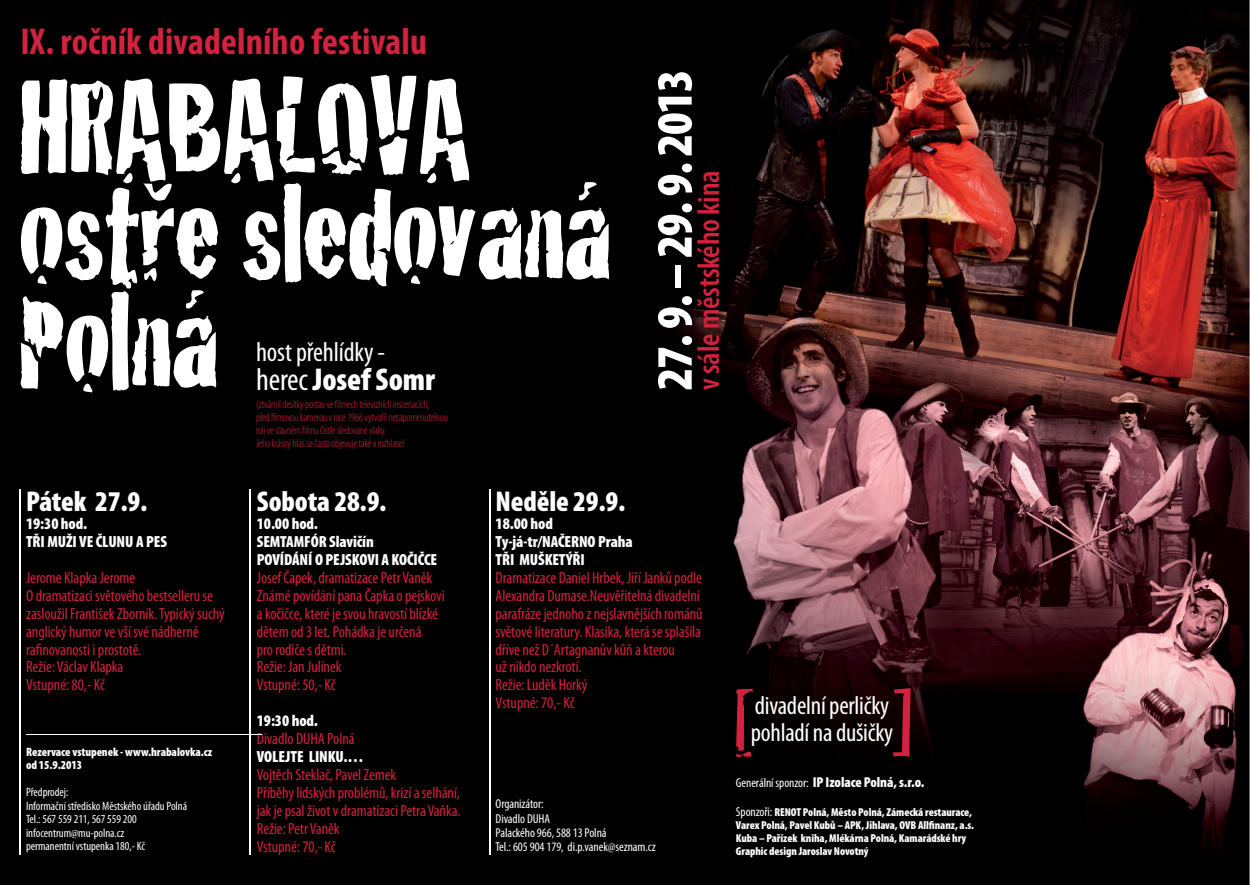
<style>
.page{position:relative;width:1250px;height:885px;background:#fff}
.page>*{position:absolute;margin:0;border:0;box-sizing:border-box;transform-origin:0 0}
.t1{font:138.12px/108.1px "Cracked";letter-spacing:-.025em;color:#fff}
.t2{font:137.75px "Cracked";letter-spacing:-.025em;color:#fff}
.t3{font:78.62px "Cracked";color:#d2223e}
.t4{font:900 condensed 51.25px "Myriad Pro";letter-spacing:-.025em;color:#fff}
.t5{font:700 condensed 37.5px "Myriad Pro";letter-spacing:.005em;color:#d2223e}
.t6{font:900 condensed 31.62px "Myriad Pro";letter-spacing:-.005em;color:#fff}
.t7{font:600 condensed 31.25px "Myriad Pro";letter-spacing:-.005em;color:#d2223e}
.t8{font:900 condensed 28.75px "Myriad Pro";letter-spacing:-.005em;color:#fff}
.t9{font:condensed 27.31px "Myriad Pro";letter-spacing:-.005em;color:#fff}
.t10{font:condensed 25.81px/27.2px "Myriad Pro";letter-spacing:-.01em;color:#fff}
.t11{font:condensed 16.19px/17.9px "Myriad Pro";letter-spacing:-.005em;color:#d2223e}
.t12{font:900 condensed 16.19px/17.9px "Myriad Pro";letter-spacing:-.005em;color:#fff}
.t13{font:900 condensed 14.38px "Myriad Pro";letter-spacing:-.005em;color:#fff}
.t14{font:condensed 12.94px/14.4px "Myriad Pro";letter-spacing:-.005em;color:#fff}
.t15{font:condensed 12.12px/13.4px "Myriad Pro";letter-spacing:-.005em;color:#fff}
.t16{font:900 condensed 12.12px/13.4px "Myriad Pro";letter-spacing:-.005em;color:#fff}
.t17{font:300 condensed 11.5px/12.9px "Myriad Pro";letter-spacing:-.02em;color:#d2223e}
.t18{font:900 condensed 11.5px/12.9px "Myriad Pro";letter-spacing:-.005em;color:#fff}
.s1{font-weight:400}
.s2{font-weight:400;font-size:12.94px}
</style>
<div class="page">
<img style="left:0;top:0;width:1249px;height:885px">
<img style="left:639px;top:61px;width:128px;height:343px">
<div style="left:15px;top:17px;width:432px;height:60px;background:#000"></div>
<hr style="left:20px;top:489px;width:1px;height:365px;background:#fff">
<hr style="left:26px;top:734px;width:235px;height:1px;background:#fff">
<hr style="left:250px;top:489px;width:1px;height:365px;background:#fff">
<hr style="left:489px;top:489px;width:1px;height:365px;background:#fff">
<h3 class="t5" style="left:20px;top:19px;width:408px">IX. ročník divadelního festivalu</h3>
<h2 class="t2" style="left:18px;top:42px;width:456px">HRABALOVA</h2>
<h1 class="t1" style="left:18px;top:177px;width:596px">ostře sledovaná<br>Polná</h1>
<h3 class="t9" style="left:256px;top:342px;width:131px">host přehlídky -</h3>
<h3 class="t6" style="left:256px;top:367px;width:180px"><span class="s1">herec</span> Josef Somr</h3>
<p class="t17" style="left:256px;top:398px;width:193px">(ztvárnil desítky postav ve filmech televizních inscenacích,<br>před filmovou kamerou v roce 1966 vytvořil nezapomenutelnou roli ve slavném filmu Ostře sledované vlaky.<br>Jeho krásný hlas se často objevuje také v rozhlase)</p>
<h3 class="t4" style="left:655px;top:390px;width:323px;rotate:-90deg">27. 9. – 29. 9. 2013</h3>
<h3 class="t7" style="left:690px;top:390px;width:221px;rotate:-90deg">v sále městského kina</h3>
<h3 class="t8" style="left:26px;top:490px;width:123px">Pátek 27.9.</h3>
<p class="t12" style="left:26px;top:516px;width:142px">19:30 hod.<br>TŘI MUŽI VE ČLUNU A PES</p>
<p class="t11" style="left:26px;top:570px;width:200px">Jerome Klapka Jerome<br>O dramatizaci světového bestselleru se zasloužil František Zborník. Typický suchý anglický humor ve vší své nádherné rafinovanosti i prostotě.<br>Režie: Václav Klapka<br>Vstupné: 80,- Kč</p>
<p class="t16" style="left:26px;top:746px;width:188px">Rezervace vstupenek - www.hrabalovka.cz od 15.9.2013</p>
<p class="t15" style="left:26px;top:787px;width:162px">Předprodej:<br>Informační středisko Městského úřadu Polná<br>Tel.: 567 559 211, 567 559 200 infocentrum@mu-polna.cz<br>permanentní vstupenka 180,- Kč</p>
<h3 class="t8" style="left:257px;top:490px;width:131px">Sobota 28.9.</h3>
<p class="t12" style="left:257px;top:516px;width:182px">10.00 hod.<br>SEMTAMFÓR Slavičín<br>POVÍDÁNÍ O PEJSKOVI A KOČIČCE</p>
<p class="t11" style="left:257px;top:570px;width:189px">Josef Čapek, dramatizace Petr Vaněk<br>Známé povídání pana Čapka o pejskovi a kočičce, které je svou hravostí blízké dětem od 3 let. Pohádka je určená<br>pro rodiče s dětmi.<br>Režie: Jan Julínek<br>Vstupné: 50,- Kč</p>
<p class="t12" style="left:257px;top:713px;width:63px">19:30 hod.</p>
<p class="t11" style="left:257px;top:731px;width:99px">Divadlo DUHA Polná</p>
<p class="t12" style="left:257px;top:749px;width:108px">VOLEJTE LINKU.…</p>
<p class="t11" style="left:257px;top:767px;width:205px">Vojtěch Steklač, Pavel Zemek<br>Příběhy lidských problémů, krizí a selhání, jak je psal život v dramatizaci Petra Vaňka.<br>Režie: Petr Vaněk<br>Vstupné: 70,- Kč</p>
<h3 class="t8" style="left:495px;top:490px;width:131px">Neděle 29.9.</h3>
<p class="t12" style="left:495px;top:516px;width:139px">18.00 hod<br>Ty-já-tr/NAČERNO Praha<br>TŘI MUŠKETÝŘI</p>
<p class="t11" style="left:495px;top:570px;width:209px">Dramatizace Daniel Hrbek, Jiří Janků podle Alexandra Dumase.Neuvěřitelná divadelní parafráze jednoho z nejslavnějších románů světové literatury. Klasika, která se splašila dříve než D´Artagnanův kůň a kterou<br>už nikdo nezkrotí.<br>Režie: Luděk Horký<br>Vstupné: 70,- Kč</p>
<p class="t14" style="left:495px;top:798px;width:162px">Organizátor:<br>Divadlo DUHA<br>Palackého 966, 588 13 Polná<br>Tel.: 605 904 179, di.p.vanek@seznam.cz</p>
<h3 class="t3" style="left:733px;top:677px;width:17px">[</h3>
<h3 class="t3" style="left:897px;top:677px;width:18px">]</h3>
<h3 class="t10" style="left:751px;top:694px;width:144px">divadelní perličky pohladí na dušičky</h3>
<p class="t13" style="left:736px;top:777px;width:190px"><span class="s2">Generální sponzor:</span> IP Izolace Polná, s.r.o.</p>
<p class="t18" style="left:736px;top:807px;width:240px"><span class="s2">Sponzoři:</span> RENOT Polná, Město Polná, Zámecká restaurace, Varex Polná, Pavel Kubů – APK, Jihlava, OVB Allfinanz, a.s.<br>Kuba – Pařízek kniha, Mlékárna Polná, Kamarádské hry Graphic design Jaroslav Novotný</p>
</div>
